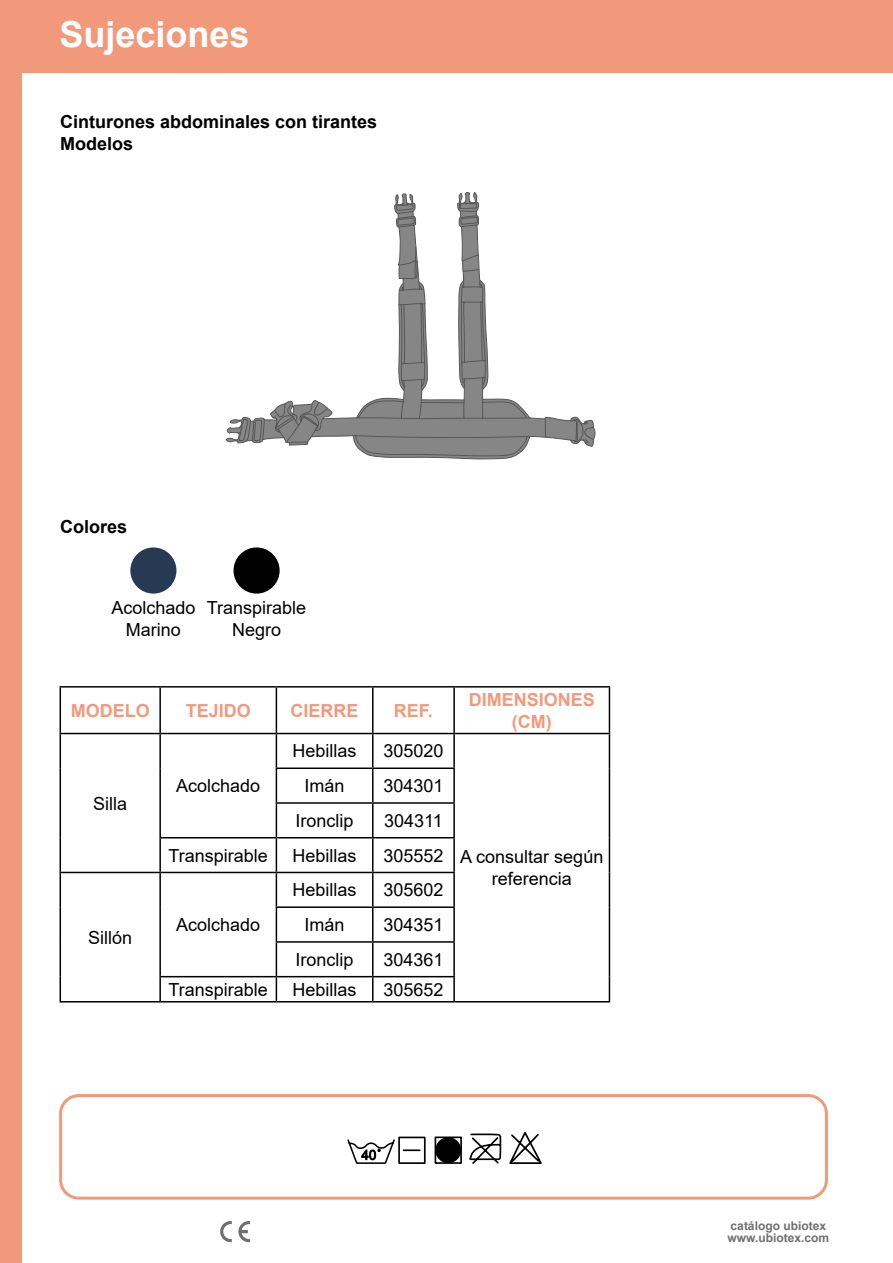
<style>
.page{position:relative;width:893px;height:1263px;background:#fff}
.page>*{position:absolute;margin:0;border:0;box-sizing:border-box;transform-origin:0 0}
.t1{font:700 36px "Arial";color:#fff}
.t2{font:18px/21.6px "Arial";color:#000;text-align:center}
.t3{font:700 18px/21.6px "Arial";color:#000}
.t4{font:700 18px/21.6px "Arial";color:#f3997b;text-align:center}
.t5{font:700 12px/12px "Arial";color:#706f6f}
</style>
<div class="page">
<div style="left:0;top:0;width:21px;height:1263px;background:#f3997b"></div>
<div style="left:0;top:0;width:893px;height:72px;background:#f3997b"></div>
<svg style="left:220px;top:1221px;width:12px;height:21px"></svg>
<svg style="left:238px;top:1221px;width:12px;height:21px"></svg>
<div style="left:59px;top:1094px;width:769px;height:105px;border:3px solid #f3997b;border-radius:18px"></div>
<svg style="left:347px;top:1132px;width:195px;height:32px"></svg>
<div style="left:435px;top:1137px;width:26px;height:26px;background:#000;border-radius:50%"></div>
<div style="left:130px;top:547px;width:46px;height:47px;background:#263a54;border-radius:50%"></div>
<div style="left:233px;top:547px;width:47px;height:47px;background:#000;border-radius:50%"></div>
<svg style="left:225px;top:192px;width:370px;height:267px"></svg>
<svg style="left:237px;top:201px;width:357px;height:255px"></svg>
<hr style="left:60px;top:686px;width:100px;height:1px;background:#000">
<hr style="left:60px;top:687px;width:1px;height:46px;background:#000">
<hr style="left:160px;top:686px;width:116px;height:1px;background:#000">
<hr style="left:159px;top:687px;width:2px;height:46px;background:#000">
<hr style="left:276px;top:686px;width:97px;height:1px;background:#000">
<hr style="left:276px;top:687px;width:1px;height:46px;background:#000">
<hr style="left:373px;top:686px;width:81px;height:1px;background:#000">
<hr style="left:372px;top:687px;width:2px;height:46px;background:#000">
<hr style="left:454px;top:686px;width:156px;height:1px;background:#000">
<hr style="left:453px;top:687px;width:2px;height:46px;background:#000">
<hr style="left:609px;top:687px;width:1px;height:46px;background:#000">
<hr style="left:60px;top:733px;width:100px;height:1px;background:#000">
<hr style="left:60px;top:734px;width:1px;height:34px;background:#000">
<hr style="left:160px;top:733px;width:116px;height:1px;background:#000">
<hr style="left:159px;top:734px;width:2px;height:34px;background:#000">
<hr style="left:276px;top:733px;width:97px;height:1px;background:#000">
<hr style="left:276px;top:734px;width:1px;height:33px;background:#000">
<hr style="left:373px;top:733px;width:81px;height:1px;background:#000">
<hr style="left:372px;top:734px;width:2px;height:33px;background:#000">
<hr style="left:454px;top:733px;width:156px;height:1px;background:#000">
<hr style="left:453px;top:734px;width:2px;height:33px;background:#000">
<hr style="left:609px;top:734px;width:1px;height:34px;background:#000">
<hr style="left:60px;top:768px;width:1px;height:35px;background:#000">
<hr style="left:159px;top:768px;width:2px;height:35px;background:#000">
<hr style="left:276px;top:767px;width:97px;height:2px;background:#000">
<hr style="left:276px;top:769px;width:1px;height:33px;background:#000">
<hr style="left:373px;top:767px;width:82px;height:2px;background:#000">
<hr style="left:372px;top:769px;width:2px;height:33px;background:#000">
<hr style="left:453px;top:769px;width:2px;height:33px;background:#000">
<hr style="left:609px;top:768px;width:1px;height:35px;background:#000">
<hr style="left:60px;top:803px;width:1px;height:35px;background:#000">
<hr style="left:159px;top:803px;width:2px;height:34px;background:#000">
<hr style="left:276px;top:802px;width:97px;height:2px;background:#000">
<hr style="left:276px;top:804px;width:1px;height:33px;background:#000">
<hr style="left:373px;top:802px;width:82px;height:2px;background:#000">
<hr style="left:372px;top:804px;width:2px;height:33px;background:#000">
<hr style="left:453px;top:804px;width:2px;height:33px;background:#000">
<hr style="left:609px;top:803px;width:1px;height:35px;background:#000">
<hr style="left:60px;top:838px;width:1px;height:34px;background:#000">
<hr style="left:159px;top:837px;width:117px;height:1px;background:#000">
<hr style="left:159px;top:838px;width:2px;height:34px;background:#000">
<hr style="left:276px;top:837px;width:97px;height:1px;background:#000">
<hr style="left:276px;top:838px;width:1px;height:34px;background:#000">
<hr style="left:373px;top:837px;width:82px;height:1px;background:#000">
<hr style="left:372px;top:838px;width:2px;height:34px;background:#000">
<hr style="left:453px;top:838px;width:2px;height:34px;background:#000">
<hr style="left:609px;top:838px;width:1px;height:34px;background:#000">
<hr style="left:60px;top:872px;width:100px;height:1px;background:#000">
<hr style="left:60px;top:873px;width:1px;height:34px;background:#000">
<hr style="left:160px;top:872px;width:116px;height:1px;background:#000">
<hr style="left:159px;top:873px;width:2px;height:34px;background:#000">
<hr style="left:276px;top:872px;width:97px;height:1px;background:#000">
<hr style="left:276px;top:873px;width:1px;height:33px;background:#000">
<hr style="left:373px;top:872px;width:82px;height:1px;background:#000">
<hr style="left:372px;top:873px;width:2px;height:33px;background:#000">
<hr style="left:453px;top:873px;width:2px;height:33px;background:#000">
<hr style="left:609px;top:872px;width:1px;height:35px;background:#000">
<hr style="left:60px;top:907px;width:1px;height:35px;background:#000">
<hr style="left:159px;top:907px;width:2px;height:35px;background:#000">
<hr style="left:276px;top:906px;width:97px;height:2px;background:#000">
<hr style="left:276px;top:908px;width:1px;height:33px;background:#000">
<hr style="left:373px;top:906px;width:82px;height:2px;background:#000">
<hr style="left:372px;top:908px;width:2px;height:33px;background:#000">
<hr style="left:453px;top:908px;width:2px;height:33px;background:#000">
<hr style="left:609px;top:907px;width:1px;height:35px;background:#000">
<hr style="left:60px;top:942px;width:1px;height:35px;background:#000">
<hr style="left:159px;top:942px;width:2px;height:34px;background:#000">
<hr style="left:276px;top:941px;width:97px;height:2px;background:#000">
<hr style="left:276px;top:943px;width:1px;height:33px;background:#000">
<hr style="left:373px;top:941px;width:82px;height:2px;background:#000">
<hr style="left:372px;top:943px;width:2px;height:33px;background:#000">
<hr style="left:453px;top:943px;width:2px;height:33px;background:#000">
<hr style="left:609px;top:942px;width:1px;height:35px;background:#000">
<svg style="left:60px;top:977px;width:1px;height:24px"></svg>
<hr style="left:159px;top:976px;width:117px;height:1px;background:#000">
<hr style="left:159px;top:977px;width:2px;height:24px;background:#000">
<hr style="left:276px;top:976px;width:97px;height:1px;background:#000">
<svg style="left:276px;top:977px;width:1px;height:24px"></svg>
<hr style="left:373px;top:976px;width:82px;height:1px;background:#000">
<hr style="left:372px;top:977px;width:2px;height:24px;background:#000">
<hr style="left:453px;top:977px;width:2px;height:24px;background:#000">
<svg style="left:609px;top:977px;width:1px;height:24px"></svg>
<hr style="left:60px;top:1001px;width:100px;height:1px;background:#000">
<hr style="left:160px;top:1001px;width:116px;height:1px;background:#000">
<hr style="left:276px;top:1001px;width:97px;height:1px;background:#000">
<hr style="left:373px;top:1001px;width:81px;height:1px;background:#000">
<hr style="left:454px;top:1001px;width:156px;height:1px;background:#000">
<h1 class="t1" style="left:60px;top:9px;width:192px">Sujeciones</h1>
<p class="t3" style="left:60px;top:111px;width:319px">Cinturones abdominales con tirantes<br>Modelos</p>
<p class="t3" style="left:60px;top:516px;width:69px">Colores</p>
<p class="t2" style="left:111px;top:597px;width:86px">Acolchado<br>Marino</p>
<p class="t2" style="left:207px;top:597px;width:101px">Transpirable<br>Negro</p>
<p class="t4" style="left:71px;top:700px;width:81px">MODELO</p>
<p class="t4" style="left:186px;top:700px;width:67px">TEJIDO</p>
<p class="t4" style="left:291px;top:700px;width:70px">CIERRE</p>
<p class="t4" style="left:394px;top:700px;width:41px">REF.</p>
<p class="t4" style="left:469px;top:689px;width:128px">DIMENSIONES (CM)</p>
<p class="t2" style="left:93px;top:792px;width:36px">Silla</p>
<p class="t2" style="left:88px;top:926px;width:46px">Sillón</p>
<p class="t2" style="left:176px;top:775px;width:86px">Acolchado</p>
<p class="t2" style="left:293px;top:740px;width:66px">Hebillas</p>
<p class="t2" style="left:383px;top:740px;width:62px">305020</p>
<p class="t2" style="left:305px;top:775px;width:42px">Imán</p>
<p class="t2" style="left:383px;top:775px;width:62px">304301</p>
<p class="t2" style="left:296px;top:810px;width:60px">Ironclip</p>
<p class="t2" style="left:384px;top:810px;width:60px">304311</p>
<p class="t2" style="left:169px;top:844px;width:101px">Transpirable</p>
<p class="t2" style="left:293px;top:844px;width:66px">Hebillas</p>
<p class="t2" style="left:383px;top:844px;width:62px">305552</p>
<p class="t2" style="left:176px;top:914px;width:86px">Acolchado</p>
<p class="t2" style="left:293px;top:879px;width:66px">Hebillas</p>
<p class="t2" style="left:383px;top:879px;width:62px">305602</p>
<p class="t2" style="left:305px;top:914px;width:42px">Imán</p>
<p class="t2" style="left:383px;top:914px;width:62px">304351</p>
<p class="t2" style="left:296px;top:948px;width:60px">Ironclip</p>
<p class="t2" style="left:383px;top:948px;width:62px">304361</p>
<p class="t2" style="left:169px;top:978px;width:101px">Transpirable</p>
<p class="t2" style="left:293px;top:978px;width:66px">Hebillas</p>
<p class="t2" style="left:383px;top:978px;width:62px">305652</p>
<p class="t2" style="left:460px;top:846px;width:145px">A consultar según referencia</p>
<p class="t5" style="left:727px;top:1220px;width:103px">catálogo ubiotex www.ubiotex.com</p>
</div>
